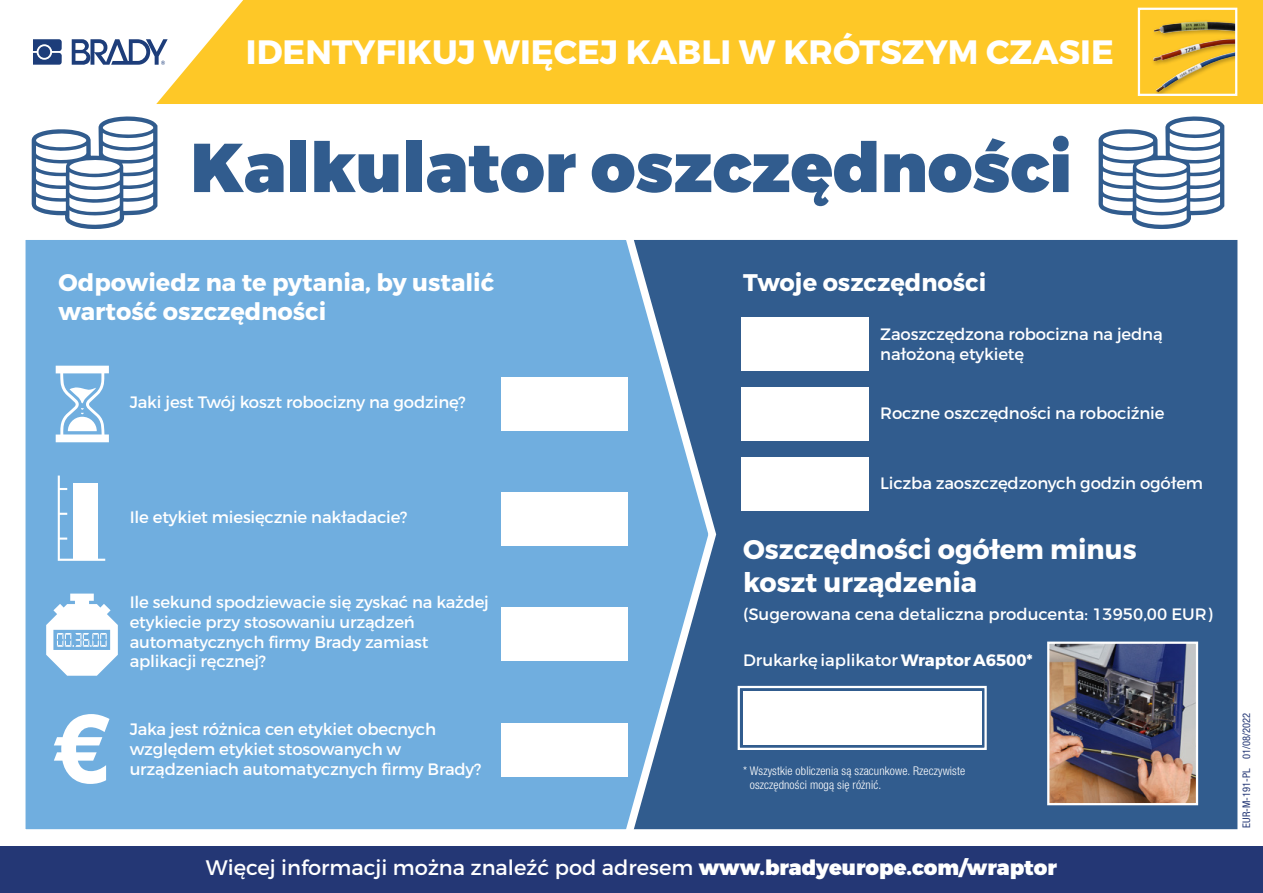
<style>
.page{position:relative;width:1263px;height:893px;background:#fff}
.page>*{position:absolute;margin:0;border:0;box-sizing:border-box;transform-origin:0 0}
.t1{font:900 69px "Montserrat";color:#315c8e}
.t2{font:700 33.75px "Montserrat";color:#fff}
.t3{font:700 27px/32.4px "Montserrat";color:#fff}
.t4{font:700 24px/28.8px "Montserrat";color:#fff}
.t5{font:21px "Montserrat";color:#fff}
.t6{font:16.5px/19.8px "Montserrat";letter-spacing:-.01em;color:#fff}
.t7{font:300 condensed 12px/14.4px "Helvetica Neue LT Pro";letter-spacing:.01em;color:#fff}
.t8{font:condensed 10.5px "Helvetica Neue LT Pro";color:#243775}
.s1{font-weight:700}
.s2{font-weight:900}
</style>
<div class="page">
<div style="left:720px;top:240px;width:517px;height:589px;background:#315c8e"></div>
<div style="left:0;top:847px;width:1263px;height:46px;background:#243775"></div>
<div style="left:156px;top:0;width:1107px;height:104px;background:#fec827"></div>
<svg style="left:33px;top:39px;width:29px;height:26px"></svg>
<div style="left:39px;top:46px;width:11px;height:12px;background:#1d3d7a;border-radius:50%"></div>
<svg style="left:72px;top:39px;width:96px;height:26px"></svg>
<svg style="left:25px;top:240px;width:695px;height:590px;background:#6ea9d9"></svg>
<svg style="left:46px;top:594px;width:72px;height:82px"></svg>
<div style="left:502px;top:377px;width:126px;height:54px;background:#fff"></div>
<div style="left:502px;top:493px;width:126px;height:53px;background:#fff"></div>
<div style="left:502px;top:608px;width:126px;height:53px;background:#fff"></div>
<div style="left:502px;top:723px;width:126px;height:53px;background:#fff"></div>
<div style="left:741px;top:317px;width:127px;height:53px;background:#fff"></div>
<div style="left:741px;top:387px;width:127px;height:53px;background:#fff"></div>
<div style="left:741px;top:458px;width:127px;height:53px;background:#fff"></div>
<div style="left:743px;top:691px;width:238px;height:53px;background:#fff"></div>
<svg style="left:56px;top:366px;width:53px;height:76px"></svg>
<svg style="left:58px;top:476px;width:47px;height:85px"></svg>
<svg style="left:31px;top:116px;width:127px;height:113px"></svg>
<svg style="left:54px;top:714px;width:56px;height:70px"></svg>
<svg style="left:1098px;top:116px;width:127px;height:113px"></svg>
<div style="left:1151px;top:19px;width:85px;height:76px;background:#000;opacity:.3"></div>
<img style="left:1154px;top:22px;width:48px;height:11px">
<div style="left:1138px;top:8px;width:99px;height:88px;border:2px solid #fff"></div>
<div style="left:738px;top:686px;width:249px;height:64px;border:2px solid #fff"></div>
<img style="left:1050px;top:645px;width:145px;height:157px">
<div style="left:1047px;top:642px;width:151px;height:163px;border:2px solid #fff"></div>
<h2 class="t2" style="left:246px;top:31px;width:869px">IDENTYFIKUJ WIĘCEJ KABLI W KRÓTSZYM CZASIE</h2>
<h1 class="t1" style="left:191px;top:124px;width:883px">Kalkulator oszczędności</h1>
<h3 class="t4" style="left:59px;top:269px;width:437px">Odpowiedz na te pytania, by ustalić wartość oszczędności</h3>
<p class="t6" style="left:130px;top:393px;width:338px">Jaki jest Twój koszt robocizny na godzinę?</p>
<p class="t6" style="left:130px;top:507px;width:279px">Ile etykiet miesięcznie nakładacie?</p>
<p class="t6" style="left:130px;top:592px;width:361px">Ile sekund spodziewacie się zyskać na każdej etykiecie przy stosowaniu urządzeń automatycznych firmy Brady zamiast aplikacji ręcznej?</p>
<p class="t6" style="left:130px;top:719px;width:353px">Jaka jest różnica cen etykiet obecnych względem etykiet stosowanych w urządzeniach automatycznych firmy Brady?</p>
<h3 class="t4" style="left:743px;top:269px;width:245px">Twoje oszczędności</h3>
<p class="t6" style="left:880px;top:324px;width:284px">Zaoszczędzona robocizna na jedną nałożoną etykietę</p>
<p class="t6" style="left:880px;top:403px;width:286px">Roczne oszczędności na robociźnie</p>
<p class="t6" style="left:880px;top:473px;width:324px">Liczba zaoszczędzonych godzin ogółem</p>
<h3 class="t3" style="left:743px;top:534px;width:395px">Oszczędności ogółem minus koszt urządzenia</h3>
<p class="t6" style="left:743px;top:604px;width:471px">(Sugerowana cena detaliczna producenta: 13950,00 EUR)</p>
<p class="t6" style="left:743px;top:650px;width:291px">Drukarkę iaplikator <span class="s1">Wraptor A6500*</span></p>
<p class="t7" style="left:750px;top:764px;width:217px;text-indent:-7px">* Wszystkie obliczenia są szacunkowe. Rzeczywiste oszczędności mogą się różnić.</p>
<p class="t5" style="left:206px;top:855px;width:852px">Więcej informacji można znaleźć pod adresem <span class="s2">www.bradyeurope.com/wraptor</span></p>
<p class="t8" style="left:1240px;top:828px;width:116px;rotate:-90deg">EUR-M-191-PL 01/08/2022</p>
</div>
